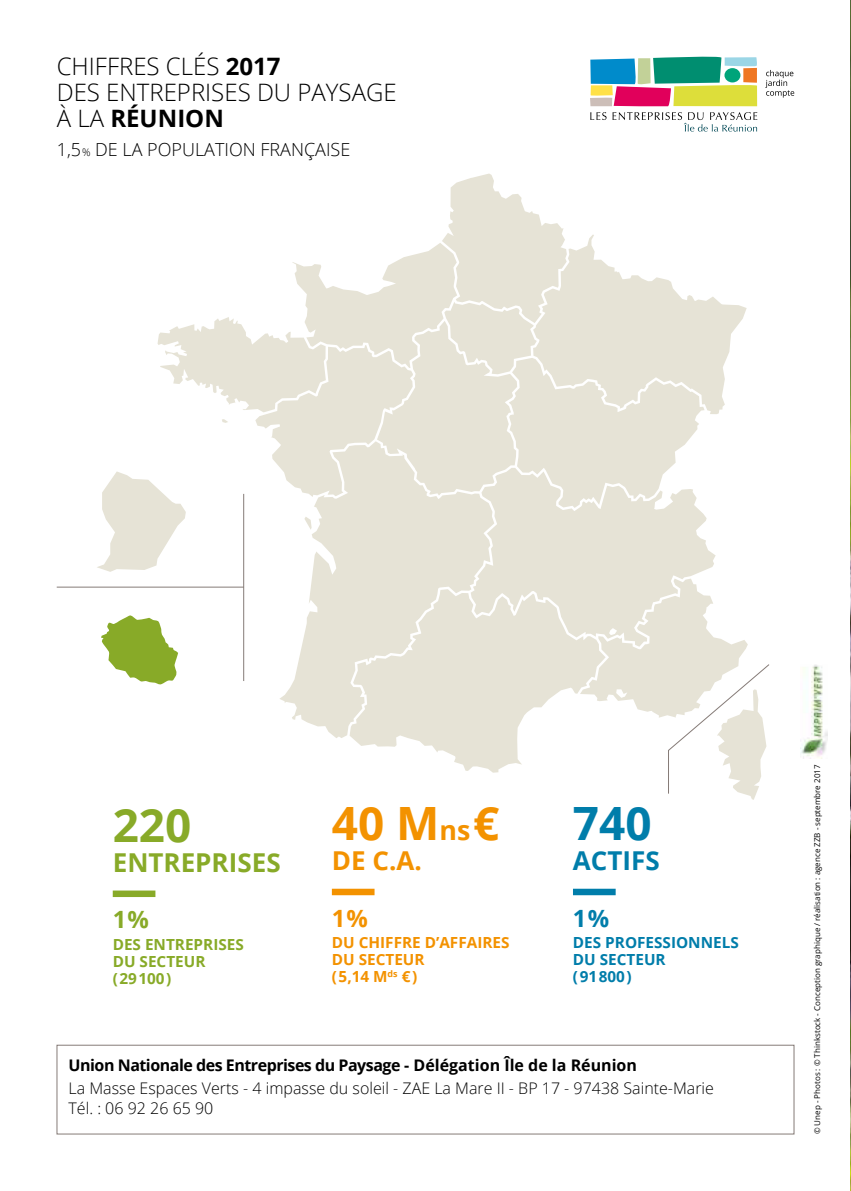
<style>
.page{position:relative;width:851px;height:1191px;background:#fff}
.page>*{position:absolute;margin:0;border:0;box-sizing:border-box;transform-origin:0 0}
.t1{font:700 46px "Open Sans";color:#f39200}
.t2{font:700 46px "Open Sans";color:#88aa28}
.t3{font:700 46px "Open Sans";color:#007daa}
.t4{font:700 26px "Open Sans";color:#88aa28}
.t5{font:700 26px "Open Sans";color:#f39200}
.t6{font:700 26px "Open Sans";color:#007daa}
.t7{font:300 24px/26px "Open Sans";color:#000}
.t8{font:700 23.8px "Open Sans";color:#88aa28}
.t9{font:700 23.8px "Open Sans";color:#f39200}
.t10{font:700 23.8px "Open Sans";color:#007daa}
.t11{font:300 18px "Open Sans";color:#000}
.t12{font:300 16px/20px "Open Sans";color:#000}
.t13{font:700 16px "Open Sans";letter-spacing:-.03em;color:#000}
.t14{font:700 15.4px/17px "Open Sans";color:#f39200}
.t15{font:700 15.4px/17px "Open Sans";color:#007daa}
.t16{font:700 15.4px/17px "Open Sans";color:#88aa28}
.t17{font:8px "Open Sans";color:#000}
.s1{font-weight:700}
.s2{font-size:10.4px}
.s3{font-size:26.8px}
</style>
<div class="page">
<img style="left:850px;top:0;width:1px;height:1191px">
<hr style="left:57px;top:587px;width:187px;height:1px;background:#857b77">
<hr style="left:243px;top:494px;width:1px;height:187px;background:#857b77">
<svg style="left:101px;top:615px;width:77px;height:69px"></svg>
<svg style="left:605px;top:637px;width:164px;height:163px"></svg>
<svg style="left:280px;top:572px;width:190px;height:166px;fill:#e6e3d6"></svg>
<svg style="left:349px;top:589px;width:256px;height:183px;fill:#e6e3d6"></svg>
<svg style="left:470px;top:572px;width:245px;height:74px;background:#e8e5da"></svg>
<svg style="left:97px;top:173px;width:649px;height:399px"></svg>
<div style="left:113px;top:890px;width:42px;height:7px;background:#88aa28"></div>
<div style="left:332px;top:888px;width:42px;height:7px;background:#f39200"></div>
<div style="left:573px;top:888px;width:42px;height:7px;background:#007daa"></div>
<svg style="left:590px;top:56px;width:167px;height:76px"></svg>
<div style="left:724px;top:68px;width:16px;height:14px;background:#00a47a;border-radius:50%"></div>
<svg style="left:765px;top:70px;width:29px;height:28px"></svg>
<div style="left:57px;top:1045px;width:737px;height:89px;border:1px solid #857b77"></div>
<img style="left:800px;top:665px;width:27px;height:93px">
<h3 class="t7" style="left:57px;top:56px;width:341px">CHIFFRES CLÉS <span class="s1">2017<br></span>DES ENTREPRISES DU PAYSAGE<br>À LA <span class="s1">RÉUNION</span></h3>
<p class="t11" style="left:57px;top:143px;width:295px">1,5<span class="s2">%</span> DE LA POPULATION FRANÇAISE</p>
<h1 class="t2" style="left:113px;top:806px;width:80px">220</h1>
<h2 class="t4" style="left:113px;top:852px;width:169px">ENTREPRISES</h2>
<h3 class="t8" style="left:113px;top:910px;width:38px">1%</h3>
<p class="t16" style="left:113px;top:937px;width:133px">DES ENTREPRISES<br>DU SECTEUR (29100)</p>
<h1 class="t1" style="left:332px;top:804px;width:169px">40 M<span class="s3">ns</span>€</h1>
<h2 class="t5" style="left:332px;top:850px;width:91px">DE C.A.</h2>
<h3 class="t9" style="left:332px;top:908px;width:38px">1%</h3>
<p class="t14" style="left:332px;top:936px;width:179px">DU CHIFFRE D’AFFAIRES<br>DU SECTEUR<br>(5,14 M<sup>ds</sup> €)</p>
<h1 class="t3" style="left:573px;top:804px;width:80px">740</h1>
<h2 class="t6" style="left:573px;top:850px;width:88px">ACTIFS</h2>
<h3 class="t10" style="left:573px;top:908px;width:38px">1%</h3>
<p class="t15" style="left:573px;top:936px;width:167px">DES PROFESSIONNELS<br>DU SECTEUR<br>(91800)</p>
<p class="t13" style="left:69px;top:1059px;width:570px">Union Nationale des Entreprises du Paysage - Délégation Île de la Réunion</p>
<p class="t12" style="left:69px;top:1080px;width:647px">La Masse Espaces Verts - 4 impasse du soleil - ZAE La Mare II - BP 17 - 97438 Sainte-Marie<br>Tél. : 06 92 26 65 90</p>
<p class="t17" style="left:814px;top:1134px;width:371px;rotate:-90deg">© Unep - Photos : © Thinkstock - Conception graphique / réalisation : agence ZZB - septembre 2017</p>
</div>
